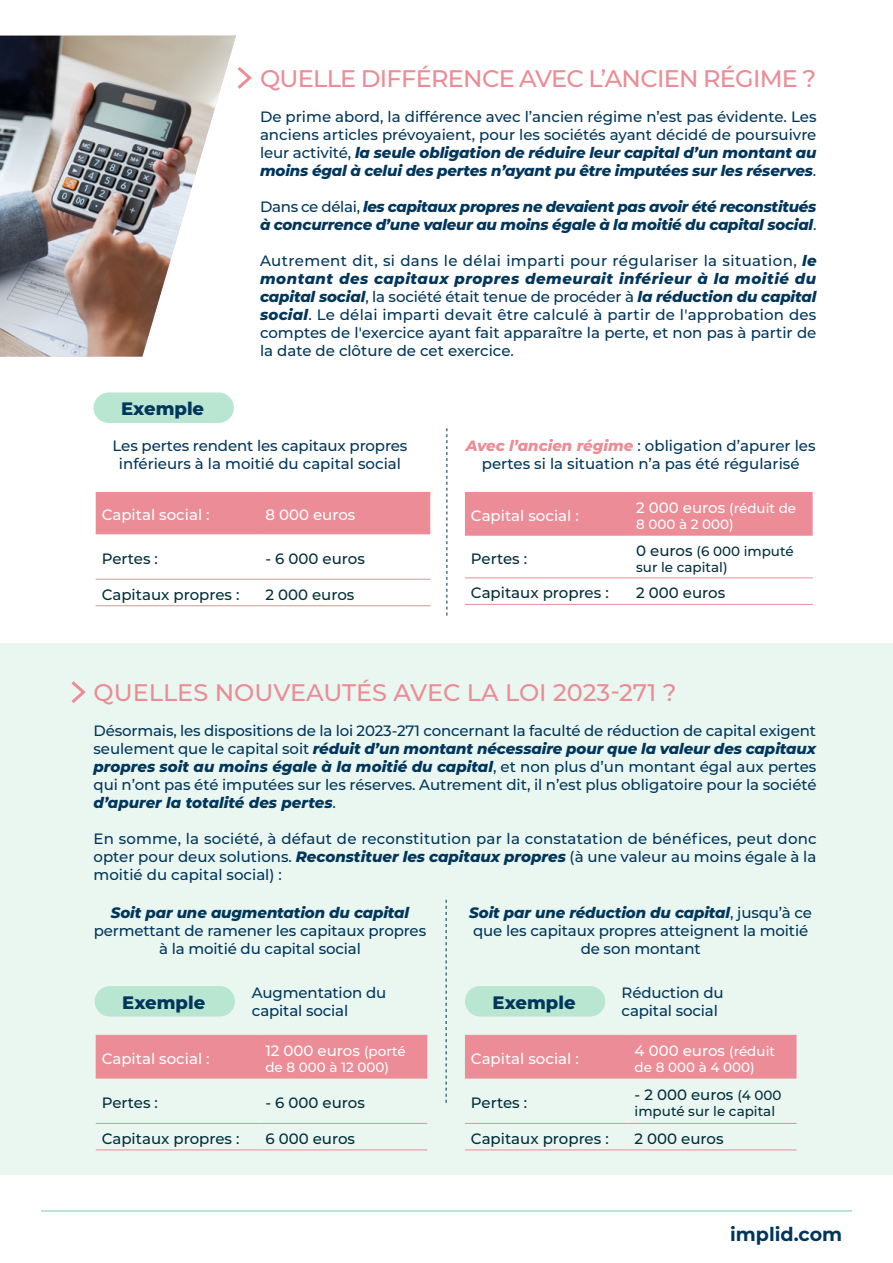
<style>
.page{position:relative;width:893px;height:1263px;background:#fff}
.page>*{position:absolute;margin:0;border:0;box-sizing:border-box;transform-origin:0 0}
.t1{font:500 24px "Montserrat";color:#eb8c96}
.t2{font:500 24px "Montserrat";letter-spacing:-.03em;color:#eb8c96}
.t3{font:700 19.05px "Montserrat";color:#00365b}
.t4{font:800 18px "Montserrat";color:#00365b}
.t5{font:500 15px/18px "Montserrat";letter-spacing:-.005em;color:#00365b;text-align:justify}
.t6{font:500 15px "Montserrat";color:#002e3a}
.t7{font:italic 800 15px/18px "Montserrat";letter-spacing:-.015em;color:#00365b}
.t8{font:500 15px "Montserrat";color:#fff}
.t9{font:500 13.5px/16.2px "Montserrat";color:#002e3a}
.t10{font:500 13.5px "Montserrat";color:#fff}
.s1{font-weight:800;font-style:italic}
.s2{font-weight:500;font-style:normal}
.s3{font-weight:800;font-style:italic;color:#eb8c96}
.s4{font-size:13.5px}
.s5{font-size:15px}
</style>
<div class="page">
<hr style="left:41px;top:1210px;width:811px;height:1px;background:#b8e6d1">
<div style="left:0;top:643px;width:893px;height:532px;background:#eaf7f1"></div>
<div style="left:94px;top:392px;width:140px;height:31px;background:#b8e6d1;border-radius:15px"></div>
<div style="left:95px;top:986px;width:140px;height:30px;background:#b8e6d1;border-radius:15px"></div>
<div style="left:465px;top:986px;width:140px;height:30px;background:#b8e6d1;border-radius:15px"></div>
<svg style="left:71px;top:681px;width:15px;height:22px"></svg>
<svg style="left:237px;top:67px;width:15px;height:22px"></svg>
<svg style="left:446px;top:900px;width:1px;height:203px"></svg>
<svg style="left:446px;top:428px;width:1px;height:187px"></svg>
<div style="left:96px;top:493px;width:334px;height:40px;background:#eb8c96"></div>
<hr style="left:96px;top:492px;width:163px;height:1px;background:#eb8c96">
<hr style="left:259px;top:492px;width:171px;height:1px;background:#eb8c96">
<hr style="left:96px;top:533px;width:163px;height:1px;background:#eb8c96">
<hr style="left:259px;top:533px;width:171px;height:1px;background:#eb8c96">
<hr style="left:96px;top:579px;width:163px;height:1px;background:#eb8c96">
<hr style="left:259px;top:579px;width:171px;height:1px;background:#eb8c96">
<hr style="left:96px;top:605px;width:163px;height:1px;background:#eb8c96">
<hr style="left:259px;top:605px;width:171px;height:1px;background:#eb8c96">
<div style="left:96px;top:1036px;width:331px;height:42px;background:#eb8c96"></div>
<hr style="left:96px;top:1035px;width:163px;height:1px;background:#eb8c96">
<hr style="left:259px;top:1035px;width:168px;height:1px;background:#eb8c96">
<hr style="left:96px;top:1078px;width:163px;height:1px;background:#eb8c96">
<hr style="left:259px;top:1078px;width:168px;height:1px;background:#eb8c96">
<hr style="left:96px;top:1123px;width:163px;height:1px;background:#eb8c96">
<hr style="left:259px;top:1123px;width:168px;height:1px;background:#eb8c96">
<hr style="left:96px;top:1149px;width:163px;height:1px;background:#eb8c96">
<hr style="left:259px;top:1149px;width:168px;height:1px;background:#eb8c96">
<div style="left:465px;top:1036px;width:331px;height:42px;background:#eb8c96"></div>
<hr style="left:465px;top:1035px;width:164px;height:1px;background:#eb8c96">
<hr style="left:629px;top:1035px;width:167px;height:1px;background:#eb8c96">
<hr style="left:465px;top:1078px;width:164px;height:1px;background:#eb8c96">
<hr style="left:629px;top:1078px;width:167px;height:1px;background:#eb8c96">
<hr style="left:465px;top:1123px;width:164px;height:1px;background:#eb8c96">
<hr style="left:629px;top:1123px;width:167px;height:1px;background:#eb8c96">
<hr style="left:465px;top:1149px;width:164px;height:1px;background:#eb8c96">
<hr style="left:629px;top:1149px;width:167px;height:1px;background:#eb8c96">
<div style="left:465px;top:493px;width:348px;height:42px;background:#eb8c96"></div>
<hr style="left:465px;top:492px;width:165px;height:1px;background:#eb8c96">
<hr style="left:630px;top:492px;width:183px;height:1px;background:#eb8c96">
<hr style="left:465px;top:535px;width:165px;height:1px;background:#eb8c96">
<hr style="left:630px;top:535px;width:183px;height:1px;background:#eb8c96">
<hr style="left:465px;top:577px;width:165px;height:1px;background:#eb8c96">
<hr style="left:630px;top:577px;width:183px;height:1px;background:#eb8c96">
<hr style="left:465px;top:604px;width:165px;height:1px;background:#eb8c96">
<hr style="left:630px;top:604px;width:183px;height:1px;background:#eb8c96">
<img style="left:0;top:36px;width:236px;height:321px">
<p class="t4" style="left:121px;top:396px;width:84px">Exemple</p>
<h1 class="t2" style="left:260px;top:62px;width:558px">QUELLE DIFFÉRENCE AVEC L’ANCIEN RÉGIME ?</h1>
<p class="t5" style="left:260px;top:107px;width:558px">De prime abord, la différence avec l’ancien régime n’est pas évidente. Les anciens articles prévoyaient, pour les sociétés ayant décidé de poursuivre leur activité, <span class="s1">la seule obligation de réduire leur capital d’un montant au moins égal à celui des pertes n’ayant pu être imputées sur les réserves</span>.</p>
<p class="t7" style="left:260px;top:197px;width:558px"><span class="s2">Dans ce délai,</span> les capitaux propres ne devaient pas avoir été reconstitués à concurrence d’une valeur au moins égale à la moitié du capital social<span class="s2">.</span></p>
<p class="t5" style="left:260px;top:251px;width:558px">Autrement dit, si dans le délai imparti pour régulariser la situation, <span class="s1">le montant des capitaux propres demeurait inférieur à la moitié du capital social</span>, la société était tenue de procéder à <span class="s1">la réduction du capital social</span>. Le délai imparti devait être calculé à partir de l'approbation des comptes de l'exercice ayant fait apparaître la perte, et non pas à partir de la date de clôture de cet exercice.</p>
<p class="t5" style="left:113px;top:436px;width:296px;text-align:center">Les pertes rendent les capitaux propres inférieurs à la moitié du capital social</p>
<p class="t8" style="left:102px;top:505px;width:109px">Capital social :</p>
<p class="t8" style="left:265px;top:505px;width:92px">8 000 euros</p>
<p class="t6" style="left:102px;top:548px;width:58px">Pertes :</p>
<p class="t6" style="left:265px;top:548px;width:101px">- 6 000 euros</p>
<p class="t6" style="left:102px;top:584px;width:139px">Capitaux propres :</p>
<p class="t6" style="left:265px;top:584px;width:91px">2 000 euros</p>
<p class="t5" style="left:466px;top:436px;width:351px;text-align:center"><span class="s3">Avec l’ancien régime</span> : obligation d’apurer les pertes si la situation n’a pas été régularisé</p>
<p class="t8" style="left:471px;top:505px;width:109px">Capital social :</p>
<p class="t8" style="left:636px;top:497px;width:162px">2 000 euros <span class="s4">(réduit de</span></p>
<p class="t10" style="left:636px;top:515px;width:99px">8 000 à 2 000)</p>
<p class="t6" style="left:471px;top:548px;width:58px">Pertes :</p>
<p class="t9" style="left:636px;top:542px;width:159px"><span class="s5">0 euros</span> (6 000 imputé sur le capital)</p>
<p class="t6" style="left:471px;top:583px;width:139px">Capitaux propres :</p>
<p class="t6" style="left:636px;top:583px;width:91px">2 000 euros</p>
<h1 class="t1" style="left:94px;top:676px;width:585px">QUELLES NOUVEAUTÉS AVEC LA LOI 2023-271 ?</h1>
<p class="t5" style="left:94px;top:721px;width:725px">Désormais, les dispositions de la loi 2023-271 concernant la faculté de réduction de capital exigent seulement que le capital soit <span class="s1">réduit d’un montant nécessaire pour que la valeur des capitaux propres soit au moins égale à la moitié du capital</span>, et non plus d’un montant égal aux pertes qui n’ont pas été imputées sur les réserves. Autrement dit, il n’est plus obligatoire pour la société <span class="s1">d’apurer la totalité des pertes</span>.</p>
<p class="t5" style="left:94px;top:829px;width:725px">En somme, la société, à défaut de reconstitution par la constatation de bénéfices, peut donc opter pour deux solutions. <span class="s1">Reconstituer les capitaux propres</span> (à une valeur au moins égale à la moitié du capital social) :</p>
<p class="t7" style="left:111px;top:903px;width:300px">Soit par une augmentation du capital</p>
<p class="t5" style="left:94px;top:921px;width:334px;text-align:center">permettant de ramener les capitaux propres à la moitié du capital social</p>
<p class="t5" style="left:252px;top:983px;width:136px">Augmentation du capital social</p>
<p class="t5" style="left:622px;top:983px;width:104px">Réduction du capital social</p>
<p class="t5" style="left:469px;top:903px;width:344px;text-align:center"><span class="s1">Soit par une réduction du capital</span>, jusqu’à ce que les capitaux propres atteignent la moitié de son montant</p>
<p class="t4" style="left:122px;top:989px;width:84px">Exemple</p>
<p class="t4" style="left:493px;top:989px;width:84px">Exemple</p>
<p class="t8" style="left:102px;top:1048px;width:109px">Capital social :</p>
<p class="t8" style="left:265px;top:1040px;width:142px">12 000 euros <span class="s4">(porté</span></p>
<p class="t10" style="left:265px;top:1058px;width:125px">de 8 000 à 12 000)</p>
<p class="t8" style="left:471px;top:1048px;width:109px">Capital social :</p>
<p class="t8" style="left:635px;top:1040px;width:142px">4 000 euros <span class="s4">(réduit</span></p>
<p class="t10" style="left:635px;top:1058px;width:122px">de 8 000 à 4 000)</p>
<p class="t6" style="left:102px;top:1092px;width:58px">Pertes :</p>
<p class="t6" style="left:265px;top:1092px;width:101px">- 6 000 euros</p>
<p class="t6" style="left:102px;top:1128px;width:139px">Capitaux propres :</p>
<p class="t6" style="left:265px;top:1128px;width:91px">6 000 euros</p>
<p class="t6" style="left:471px;top:1092px;width:58px">Pertes :</p>
<p class="t6" style="left:635px;top:1084px;width:148px">- 2 000 euros <span class="s4">(4 000</span></p>
<p class="t9" style="left:635px;top:1103px;width:142px">imputé sur le capital</p>
<p class="t6" style="left:471px;top:1128px;width:139px">Capitaux propres :</p>
<p class="t6" style="left:635px;top:1128px;width:91px">2 000 euros</p>
<p class="t3" style="left:730px;top:1221px;width:114px">implid.com</p>
</div>
